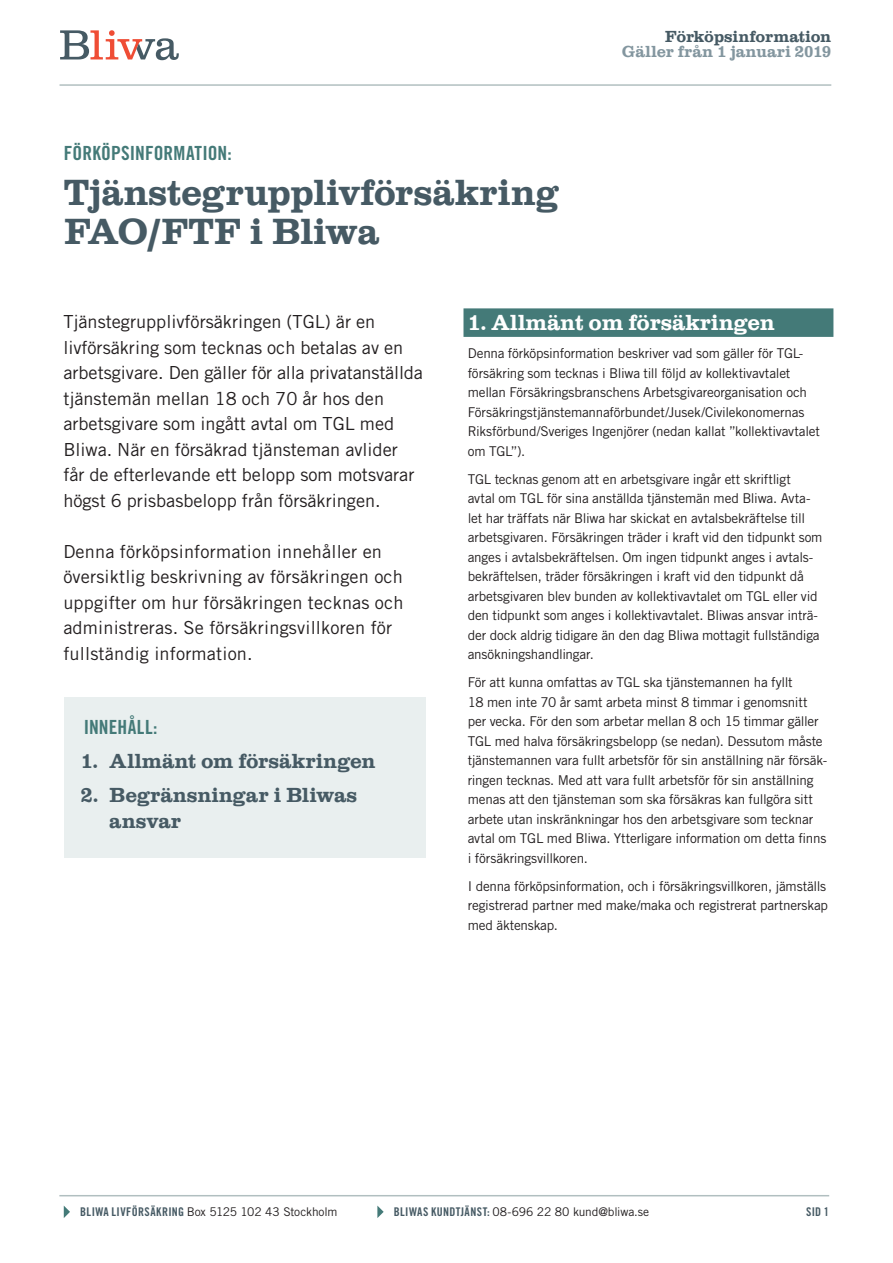
<style>
.page{position:relative;width:893px;height:1263px;background:#fff}
.page>*{position:absolute;margin:0;border:0;box-sizing:border-box;transform-origin:0 0}
.Rubrik_Clerendon{font:700 37.5px "Clarendon Com";letter-spacing:-.01em;color:#465a64}
.Grönrubrik{font:700 22.5px "Clarendon Com";letter-spacing:-.01em;color:#fff}
.Rubrik_Clerendon-2{font:700 21px/25.5px "Clarendon Com";letter-spacing:-.005em;color:#465a64}
.Grön_versalrubrik_li{font:19.5px "Trade Gothic LT Std Bd Cn 20";letter-spacing:.005em;color:#447a78}
.Ingress{font:18px/25.5px "Trade Gothic LT Std";color:#231f20}
.Rubrik_Clerendon-3{font:700 16.5px "Clarendon Com";color:#83969f}
.Rubrik_Clerendon-4{font:700 16.5px "Clarendon Com";letter-spacing:-.02em;color:#465a64}
.Bröd{font:13.5px/19.5px "Trade Gothic LT Std";letter-spacing:-.015em;color:#231f20}
.Bröd_första_raden{font:13.5px/19.5px "Trade Gothic LT Std";letter-spacing:-.015em;color:#231f20}
.t1{font:12px "Trade Gothic LT Std";letter-spacing:-.01em;color:#231f20}
.t2{font:12px "Trade Gothic LT Std Bd Cn 20";color:#465a64}
.s1{font-family:"Trade Gothic LT Std Bd Cn 20";color:#465a64}
</style>
<div class="page">
<svg style="left:64px;top:1206px;width:6px;height:12px"></svg>
<svg style="left:377px;top:1205px;width:7px;height:13px"></svg>
<hr style="left:59px;top:1195px;width:770px;height:1px;background:#b1bfc0">
<div style="left:463px;top:308px;width:370px;height:29px;background:#447a78"></div>
<div style="left:64px;top:697px;width:361px;height:160px;background:#e9efef"></div>
<hr style="left:60px;top:84px;width:771px;height:2px;background:#b1bfc0">
<svg style="left:60px;top:30px;width:119px;height:30px"></svg>
<p class="Grön_versalrubrik_li" style="left:64px;top:142px;width:169px">FÖRKÖPSINFORMATION:</p>
<p class="Rubrik_Clerendon" style="left:64px;top:171px;width:497px">Tjänstegrupplivförsäkring</p>
<p class="Rubrik_Clerendon" style="left:64px;top:210px;width:317px">FAO/FTF i Bliwa</p>
<p class="Rubrik_Clerendon-4" style="left:665px;top:28px;width:168px">Förköpsinformation</p>
<p class="Rubrik_Clerendon-3" style="left:622px;top:43px;width:211px">Gäller från 1 januari 2019</p>
<p class="Ingress" style="left:63px;top:309px;width:361px">Tjänstegrupplivförsäkringen (TGL) är en livförsäkring som tecknas och betalas av en arbetsgivare. Den gäller för alla privatanställda tjänstemän mellan 18 och 70 år hos den arbetsgivare som ingått avtal om TGL med Bliwa. När en försäkrad tjänsteman avlider får de efterlevande ett belopp som motsvarar högst 6 prisbasbelopp från försäkringen.</p>
<p class="Ingress" style="left:63px;top:538px;width:342px">Denna förköpsinformation innehåller en översiktlig beskrivning av försäkringen och uppgifter om hur försäkringen tecknas och administreras. Se försäkringsvillkoren för fullständig information.</p>
<p class="Grön_versalrubrik_li" style="left:84px;top:715px;width:75px">INNEHÅLL:</p>
<p class="Rubrik_Clerendon-2" style="left:81px;top:748px;width:296px">1. Allmänt om försäkringen</p>
<p class="Rubrik_Clerendon-2" style="left:109px;top:782px;width:250px;text-indent:-28px">2. Begränsningar i Bliwas ansvar</p>
<p class="Grönrubrik" style="left:468px;top:310px;width:309px">1. Allmänt om försäkringen</p>
<p class="Bröd_första_raden" style="left:468px;top:343px;width:354px">Denna förköpsinformation beskriver vad som gäller för TGL&shy;försäkring som tecknas i Bliwa till följd av kollektivavtalet mellan Försäkringsbranschens Arbetsgivareorganisation och Försäkringstjänstemannaförbundet/Jusek/Civilekonomernas Riksförbund/Sveriges Ingenjörer (nedan kallat ”kollektivavtalet om TGL”).</p>
<p class="Bröd" style="left:468px;top:469px;width:356px">TGL tecknas genom att en arbetsgivare ingår ett skriftligt<br>avtal om TGL för sina anställda tjänstemän med Bliwa. Avta&shy;let har träffats när Bliwa har skickat en avtalsbekräftelse till arbetsgivaren. Försäkringen träder i kraft vid den tidpunkt som anges i avtalsbekräftelsen. Om ingen tidpunkt anges i avtals&shy;bekräftelsen, träder försäkringen i kraft vid den tidpunkt då arbetsgivaren blev bunden av kollektivavtalet om TGL eller vid den tidpunkt som anges i kollektivavtalet. Bliwas ansvar inträ&shy;der dock aldrig tidigare än den dag Bliwa mottagit fullständiga ansökningshandlingar.</p>
<p class="Bröd" style="left:468px;top:672px;width:361px">För att kunna omfattas av TGL ska tjänstemannen ha fyllt<br>18 men inte 70 år samt arbeta minst 8 timmar i genomsnitt per vecka. För den som arbetar mellan 8 och 15 timmar gäller TGL med halva försäkringsbelopp (se nedan). Dessutom måste tjänstemannen vara fullt arbetsför för sin anställning när försäk&shy;ringen tecknas. Med att vara fullt arbetsför för sin anställning menas att den tjänsteman som ska försäkras kan fullgöra sitt arbete utan inskränkningar hos den arbetsgivare som tecknar avtal om TGL med Bliwa. Ytterligare information om detta finns i försäkringsvillkoren.</p>
<p class="Bröd" style="left:468px;top:876px;width:362px">I denna förköpsinformation, och i försäkringsvillkoren, jämställs registrerad partner med make/maka och registrerat partnerskap med äktenskap.</p>
<p class="t1" style="left:80px;top:1204px;width:259px"><span class="s1">BLIWA LIVFÖRSÄKRING</span> Box 5125 102 43 Stockholm</p>
<p class="t1" style="left:394px;top:1204px;width:257px"><span class="s1">BLIWAS KUNDTJÄNST:</span> 08-696 22 80 kund@bliwa.se</p>
<p class="t2" style="left:806px;top:1204px;width:25px">SID 1</p>
</div>
